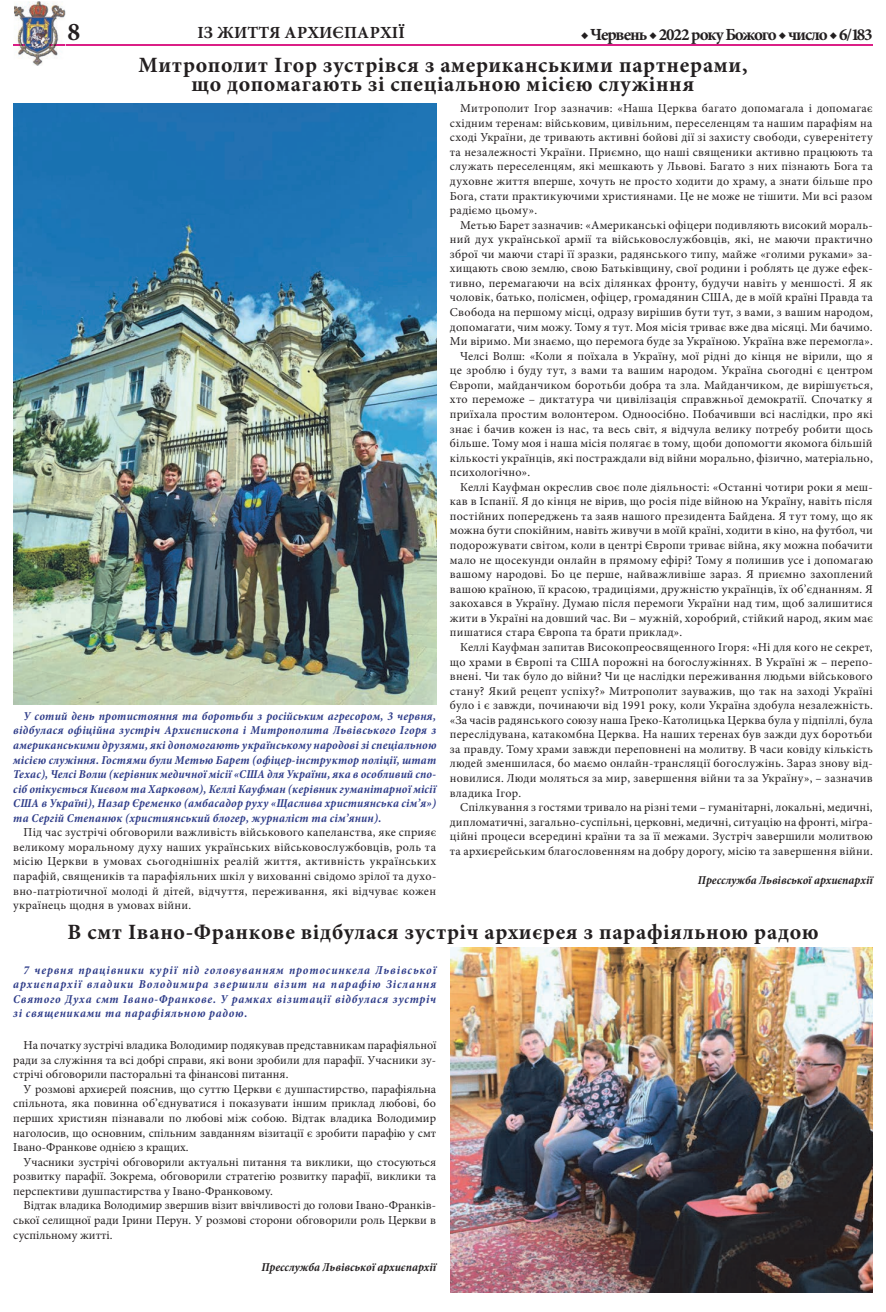
<style>
.page{position:relative;width:886px;height:1312px;background:#fff}
.page>*{position:absolute;margin:0;border:0;box-sizing:border-box;transform-origin:0 0}
.t1{font:700 25.5px "Minion Pro";color:#231f20}
.t2{font:700 21.88px/19.4px "Minion Pro";letter-spacing:.03em;color:#231f20;text-align:center}
.t3{font:700 17px "Minion Pro";letter-spacing:-.055em;color:#231f20}
.t4{font:700 17px "Minion Pro";letter-spacing:.01em;color:#231f20}
.t5{font:12.12px/14.5px "Minion Pro";letter-spacing:.02em;color:#231f20;text-align:justify}
.t6{font:italic 700 condensed 12.12px/14.5px "Minion Pro";letter-spacing:.045em;color:#2e3c89;text-align:justify}
.t7{font:italic 700 condensed 12.12px "Minion Pro";color:#231f20}
</style>
<div class="page">
<hr style="left:13px;top:44px;width:860px;height:1px;background:#db1f86">
<img style="left:34px;top:9px;width:31px;height:57px">
<img style="left:13px;top:1px;width:51px;height:63px">
<img style="left:14px;top:44px;width:50px;height:1px">
<img style="left:13px;top:103px;width:423px;height:601px">
<img style="left:450px;top:947px;width:423px;height:344px">
<h1 class="t1" style="left:67px;top:22px;width:14px">8</h1>
<h3 class="t3" style="left:581px;top:28px;width:294px">◆ Червень ◆ 2022 року Божого ◆ число ◆ 6/183</h3>
<h2 class="t2" style="left:138px;top:57px;width:610px">Митрополит Ігор зустрівся з американськими партнерами, що допомагають зі спеціальною місією служіння</h2>
<h3 class="t4" style="left:197px;top:26px;width:209px">ІЗ ЖИТТЯ АРХИЄПАРХІЇ</h3>
<p class="t5" style="left:450px;top:102px;width:424px;text-indent:10px">Митрополит Ігор зазначив: «Наша Церква багато допомагала і допомагає східним теренам: військовим, цивільним, переселенцям та нашим парафіям на сході України, де тривають активні бойові дії зі захисту свободи, суверенітету та незалежності України. Приємно, що наші священики активно працюють та служать переселенцям, які мешкають у Львові. Багато з них пізнають Бога та духовне життя вперше, хочуть не просто ходити до храму, а знати більше про Бога, стати практикуючими християнами. Це не може не тішити. Ми всі разом радіємо цьому».</p>
<p class="t5" style="left:460px;top:218px;width:414px">Метью Барет зазначив: «Американські офіцери подивляють високий мораль-</p>
<p class="t5" style="left:450px;top:233px;width:424px">ний дух української армії та військовослужбовців, які, не маючи практично</p>
<p class="t5" style="left:450px;top:247px;width:424px">зброї чи маючи старі її зразки, радянського типу, майже «голими руками» за-</p>
<p class="t5" style="left:450px;top:262px;width:424px">хищають свою землю, свою Батьківщину, свої родини і роблять це дуже ефек-</p>
<p class="t5" style="left:450px;top:277px;width:424px">тивно, перемагаючи на всіх ділянках фронту, будучи навіть у меншості. Я як</p>
<p class="t5" style="left:450px;top:291px;width:424px">чоловік, батько, полісмен, офіцер, громадянин США, де в моїй країні Правда та</p>
<p class="t5" style="left:450px;top:306px;width:424px">Свобода на першому місці, одразу вирішив бути тут, з вами, з вашим народом,</p>
<p class="t5" style="left:450px;top:320px;width:424px">допомагати, чим можу. Тому я тут. Моя місія триває вже два місяці. Ми бачимо.</p>
<p class="t5" style="left:450px;top:335px;width:424px">Ми віримо. Ми знаємо, що перемога буде за Україною. Україна вже перемогла».</p>
<p class="t5" style="left:460px;top:349px;width:414px">Челсі Волш: «Коли я поїхала в Україну, мої рідні до кінця не вірили, що я</p>
<p class="t5" style="left:450px;top:364px;width:424px">це зроблю і буду тут, з вами та вашим народом. Україна сьогодні є центром</p>
<p class="t5" style="left:450px;top:378px;width:424px">Європи, майданчиком боротьби добра та зла. Майданчиком, де вирішується,</p>
<p class="t5" style="left:450px;top:393px;width:424px">хто переможе – диктатура чи цивілізація справжньої демократії. Спочатку я</p>
<p class="t5" style="left:450px;top:407px;width:424px">приїхала простим волонтером. Одноосібно. Побачивши всі наслідки, про які</p>
<p class="t5" style="left:450px;top:422px;width:424px">знає і бачив кожен із нас, та весь світ, я відчула велику потребу робити щось</p>
<p class="t5" style="left:450px;top:437px;width:424px">більше. Тому моя і наша місія полягає в тому, щоби допомогти якомога більшій</p>
<p class="t5" style="left:450px;top:451px;width:424px">кількості українців, які постраждали від війни морально, фізично, матеріально,</p>
<p class="t5" style="left:450px;top:466px;width:82px">психологічно».</p>
<p class="t5" style="left:460px;top:480px;width:414px">Келлі Кауфман окреслив своє поле діяльності: «Останні чотири роки я меш-</p>
<p class="t5" style="left:450px;top:495px;width:424px">кав в Іспанії. Я до кінця не вірив, що росія піде війною на Україну, навіть після</p>
<p class="t5" style="left:450px;top:509px;width:424px">постійних попереджень та заяв нашого президента Байдена. Я тут тому, що як</p>
<p class="t5" style="left:450px;top:524px;width:424px">можна бути спокійним, навіть живучи в моїй країні, ходити в кіно, на футбол, чи</p>
<p class="t5" style="left:450px;top:538px;width:424px">подорожувати світом, коли в центрі Європи триває війна, яку можна побачити</p>
<p class="t5" style="left:450px;top:553px;width:424px">мало не щосекунди онлайн в прямому ефірі? Тому я полишив усе і допомагаю</p>
<p class="t5" style="left:450px;top:568px;width:424px">вашому народові. Бо це перше, найважливіше зараз. Я приємно захоплений</p>
<p class="t5" style="left:450px;top:582px;width:424px">вашою країною, її красою, традиціями, дружністю українців, їх об’єднанням. Я</p>
<p class="t5" style="left:450px;top:597px;width:424px">закохався в Україну. Думаю після перемоги України над тим, щоб залишитися</p>
<p class="t5" style="left:450px;top:611px;width:424px">жити в Україні на довший час. Ви – мужній, хоробрий, стійкий народ, яким має</p>
<p class="t5" style="left:450px;top:626px;width:234px">пишатися стара Європа та брати приклад».</p>
<p class="t5" style="left:460px;top:640px;width:414px">Келлі Кауфман запитав Високопреосвященного Ігоря: «Ні для кого не секрет,</p>
<p class="t5" style="left:450px;top:655px;width:424px">що храми в Європі та США порожні на богослужіннях. В Україні ж – перепо-</p>
<p class="t5" style="left:450px;top:669px;width:424px">внені. Чи так було до війни? Чи це наслідки переживання людьми військового</p>
<p class="t5" style="left:450px;top:684px;width:424px">стану? Який рецепт успіху?» Митрополит зауважив, що так на заході Україні</p>
<p class="t5" style="left:450px;top:698px;width:424px">було і є завжди, починаючи від 1991 року, коли Україна здобула незалежність.</p>
<p class="t5" style="left:450px;top:713px;width:424px">«За часів радянського союзу наша Греко-Католицька Церква була у підпіллі, була</p>
<p class="t5" style="left:450px;top:728px;width:424px">переслідувана, катакомбна Церква. На наших теренах був зажди дух боротьби</p>
<p class="t5" style="left:450px;top:742px;width:424px">за правду. Тому храми завжди переповнені на молитву. В часи ковіду кількість</p>
<p class="t5" style="left:450px;top:757px;width:424px">людей зменшилася, бо маємо онлайн-трансляції богослужінь. Зараз знову від-</p>
<p class="t5" style="left:450px;top:771px;width:424px">новилися. Люди моляться за мир, завершення війни та за Україну», – зазначив</p>
<p class="t5" style="left:450px;top:786px;width:73px">владика Ігор.</p>
<p class="t5" style="left:460px;top:800px;width:414px">Спілкування з гостями тривало на різні теми – гуманітарні, локальні, медичні,</p>
<p class="t5" style="left:450px;top:815px;width:424px">дипломатичні, загально-суспільні, церковні, медичні, ситуацію на фронті, міґра-</p>
<p class="t5" style="left:450px;top:829px;width:424px">ційні процеси всередині країни та за її межами. Зустріч завершили молитвою</p>
<p class="t5" style="left:450px;top:844px;width:424px">та архиєрейським благословенням на добру дорогу, місію та завершення війни.</p>
<p class="t7" style="left:698px;top:875px;width:176px">Пресслужба Львівської архиєпархії</p>
<h2 class="t2" style="left:68px;top:924px;width:752px">В смт Івано-Франкове відбулася зустріч архиєрея з парафіяльною радою</h2>
<p class="t6" style="left:13px;top:709px;width:425px;text-indent:10px">У сотий день протистояння та боротьби з російським агресором, 3 червня, відбулася офіційна зустріч Архиєпископа і Митрополита Львівського Ігоря з американськими друзями, які допомогають українському народові зі спеціальною місією служіння. Гостями були Метью Барет (офіцер-інструктор поліції, штат Техас), Челсі Волш (керівник медичної місії «США для України, яка в особливий спо&shy;сіб опікується Києвом та Харковом), Келлі Кауфман (керівник гуманітарної місії США в Україні), Назар Єременко (амбасадор руху «Щаслива християнська сім’я») та Сергій Степанюк (християнський блогер, журналіст та сім’янин).</p>
<p class="t5" style="left:13px;top:826px;width:424px;text-indent:10px">Під час зустрічі обговорили важливість військового капеланства, яке сприяє великому моральному духу наших українських військовослужбовців, роль та місію Церкви в умовах сьогоднішніх реалій життя, активність українських парафій, священиків та парафіяльних шкіл у вихованні свідомо зрілої та духо&shy;вно-патріотичної молоді й дітей, відчуття, переживання, які відчуває кожен українець щодня в умовах війни.</p>
<p class="t6" style="left:13px;top:963px;width:424px;text-indent:10px">7 червня працівники курії під головуванням протосинкела Львівської архиєпархії владики Володимира звершили візит на парафію Зіслання Святого Духа смт Івано-Франкове. У рамках візитації відбулася зустріч зі священиками та парафіяльною радою.</p>
<p class="t5" style="left:13px;top:1038px;width:424px;text-indent:10px">На початку зустрічі владика Володимир подякував представникам парафіяльної ради за служіння та всі добрі справи, які вони зробили для парафії. Учасники зу&shy;стрічі обговорили пасторальні та фінансові питання.</p>
<p class="t5" style="left:13px;top:1082px;width:424px;text-indent:10px">У розмові архиєрей пояснив, що суттю Церкви є душпастирство, парафіяльна спільнота, яка повинна об’єднуватися і показувати іншим приклад любові, бо перших християн пізнавали по любові між собою. Відтак владика Володимир наголосив, що основним, спільним завданням візитації є зробити парафію у смт Івано-Франкове однією з кращих.</p>
<p class="t5" style="left:13px;top:1155px;width:424px;text-indent:10px">Учасники зустрічі обговорили актуальні питання та виклики, що стосуються розвитку парафії. Зокрема, обговорили стратегію розвитку парафії , виклики та перспективи душпастирства у Івано-Франковому.</p>
<p class="t5" style="left:13px;top:1198px;width:424px;text-indent:10px">Відтак владика Володимир звершив візит ввічливості до голови Івано-Франків&shy;ської селищної ради Ірини Перун. У розмові сторони обговорили роль Церкви в суспільному житті.</p>
<p class="t7" style="left:261px;top:1261px;width:176px">Пресслужба Львівської архиєпархії</p>
</div>
